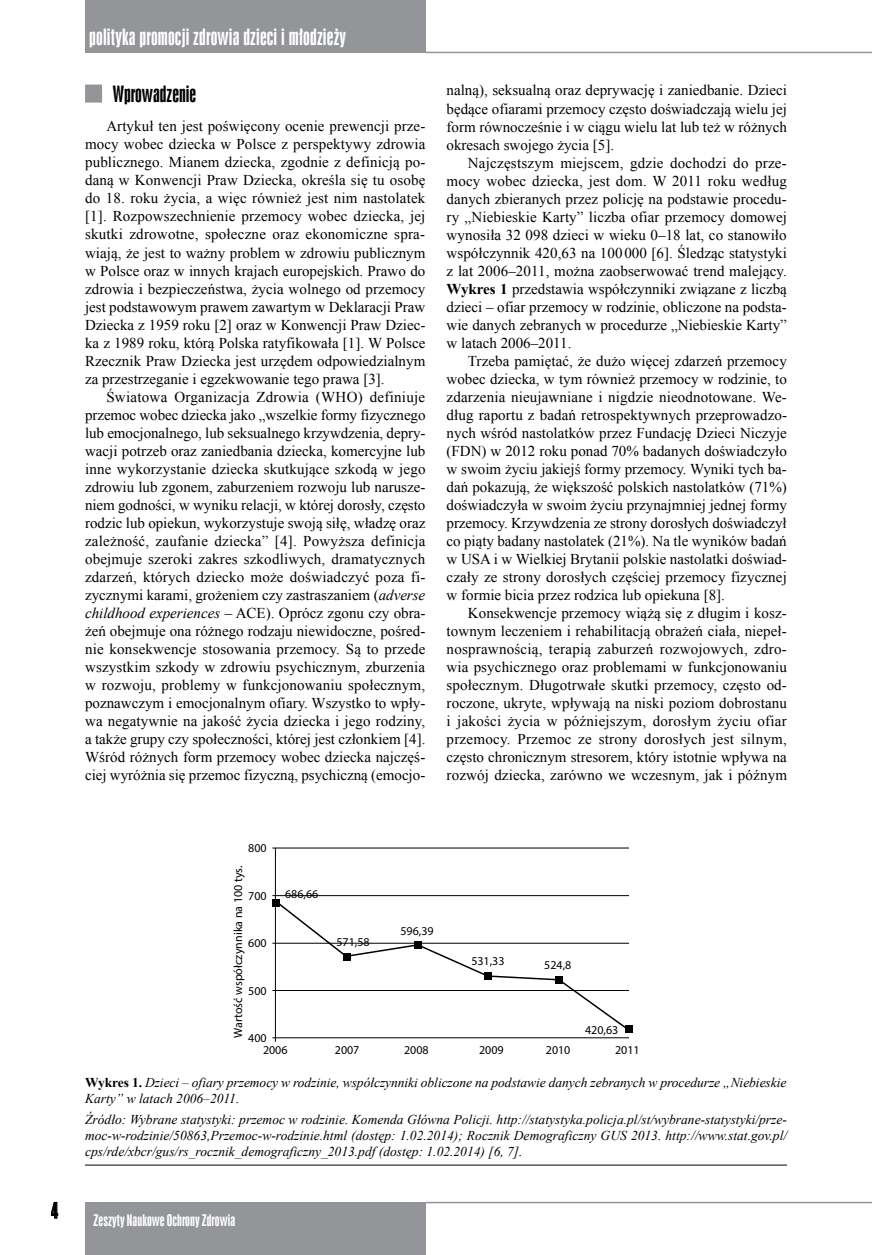
<style>
.page{position:relative;width:872px;height:1255px;background:#fff}
.page>*{position:absolute;margin:0;border:0;box-sizing:border-box;transform-origin:0 0}
.t1{font:21px "Swis 924 EU Normal";letter-spacing:.01em;color:#fff}
.t2{font:21px "Swis 924 EU Normal";color:#000}
.t3{font:15px/18px "Times New Roman";color:#000;text-align:justify}
.t4{font:15px "Swis 924 EU Normal";letter-spacing:.005em;color:#fff}
.t5{font:italic 13.5px/16.2px "Times New Roman";letter-spacing:-.005em;color:#000}
.t6{font:12px/11.4px "Myriad Pro";color:#000}
.s1{font-style:italic}
.s2{font-weight:700}
.s3{font-weight:700;font-style:normal}
</style>
<div class="page">
<hr style="left:425px;top:1201px;width:447px;height:2px;background:#939598">
<svg style="left:51px;top:1201px;width:7px;height:17px"></svg>
<hr style="left:425px;top:52px;width:447px;height:1px;background:#939598">
<div style="left:85px;top:1201px;width:340px;height:53px;background:#939598"></div>
<div style="left:85px;top:0;width:340px;height:53px;background:#939598"></div>
<div style="left:85px;top:85px;width:17px;height:18px;background:#939598"></div>
<hr style="left:272px;top:847px;width:357px;height:1px;background:#000">
<hr style="left:272px;top:895px;width:357px;height:1px;background:#000">
<hr style="left:272px;top:942px;width:357px;height:1px;background:#000">
<hr style="left:272px;top:990px;width:357px;height:1px;background:#000">
<hr style="left:272px;top:1037px;width:357px;height:1px;background:#000">
<hr style="left:275px;top:848px;width:1px;height:193px;background:#000">
<svg style="left:275px;top:903px;width:354px;height:127px"></svg>
<div style="left:272px;top:899px;width:8px;height:7px;background:#000"></div>
<div style="left:344px;top:952px;width:7px;height:8px;background:#000"></div>
<div style="left:414px;top:941px;width:7px;height:7px;background:#000"></div>
<div style="left:484px;top:972px;width:7px;height:7px;background:#000"></div>
<div style="left:555px;top:976px;width:7px;height:7px;background:#000"></div>
<div style="left:625px;top:1025px;width:7px;height:7px;background:#000"></div>
<hr style="left:85px;top:1164px;width:702px;height:1px;background:#000">
<h1 class="t2" style="left:51px;top:1197px;width:9px">4</h1>
<h1 class="t1" style="left:89px;top:24px;width:258px">polityka promocji zdrowia dzieci i młodzieży</h1>
<h1 class="t2" style="left:113px;top:81px;width:85px">Wprowadzenie</h1>
<p class="t3" style="left:85px;top:117px;width:342px;text-indent:21px">Artykuł ten jest poświęcony ocenie prewencji prze&shy;mocy wobec dziecka w Polsce z perspektywy zdrowia publicznego. Mianem dziecka, zgodnie z definicją po&shy;daną w Konwencji Praw Dziecka, określa się tu osobę do 18. roku życia, a więc również jest nim nastolatek [1]. Rozpowszechnienie przemocy wobec dziecka, jej skutki zdrowotne, społeczne oraz ekonomiczne spra&shy;wiają, że jest to ważny problem w zdrowiu publicznym w Polsce oraz w innych krajach europejskich. Prawo do zdrowia i bezpieczeństwa, życia wolnego od przemocy jest podstawowym prawem zawartym w Deklaracji Praw Dziecka z 1959 roku [2] oraz w Konwencji Praw Dziec&shy;ka z 1989 roku, którą Polska ratyfikowała [1]. W Polsce Rzecznik Praw Dziecka jest urzędem odpowiedzialnym za przestrzeganie i egzekwowanie tego prawa [3].</p>
<p class="t3" style="left:85px;top:387px;width:342px;text-indent:21px">Światowa Organizacja Zdrowia (WHO) definiuje przemoc wobec dziecka jako „wszelkie formy fizycznego lub emocjonalnego, lub seksualnego krzywdzenia, depry&shy;wacji potrzeb oraz zaniedbania dziecka, komercyjne lub inne wykorzystanie dziecka skutkujące szkodą w jego zdrowiu lub zgonem, zaburzeniem rozwoju lub narusze&shy;niem godności, w wyniku relacji, w której dorosły, często rodzic lub opiekun, wykorzystuje swoją siłę, władzę oraz zależność, zaufanie dziecka” [4]. Powyższa definicja obejmuje szeroki zakres szkodliwych, dramatycznych zdarzeń, których dziecko może doświadczyć poza fi&shy;zycznymi karami, grożeniem czy zastraszaniem (<span class="s1">adverse childhood experiences</span> – ACE). Oprócz zgonu czy obra&shy;żeń obejmuje ona różnego rodzaju niewidoczne, pośred&shy;nie konsekwencje stosowania przemocy. Są to przede wszystkim szkody w zdrowiu psychicznym, zburzenia w rozwoju, problemy w funkcjonowaniu społecznym, poznawczym i emocjonalnym ofiary. Wszystko to wpły&shy;wa negatywnie na jakość życia dziecka i jego rodziny, a także grupy czy społeczności, której jest członkiem [4].<br>Wśród różnych form przemocy wobec dziecka najczęś&shy;ciej wyróżnia się przemoc fizyczną, psychiczną (emocjo-</p>
<p class="t3" style="left:446px;top:81px;width:342px">nalną), seksualną oraz deprywację i zaniedbanie. Dzieci będące ofiarami przemocy często doświadczają wielu jej form równocześnie i w ciągu wielu lat lub też w różnych okresach swojego życia [5].</p>
<p class="t3" style="left:446px;top:153px;width:342px;text-indent:21px">Najczęstszym miejscem, gdzie dochodzi do prze&shy;mocy wobec dziecka, jest dom. W 2011 roku według danych zbieranych przez policję na podstawie procedu&shy;ry „Niebieskie Karty” liczba ofiar przemocy domowej wynosiła 32 098 dzieci w wieku 0–18 lat, co stanowiło współczynnik 420,63 na 100000 [6]. Śledząc statystyki z lat 2006–2011, można zaobserwować trend malejący.<br><span class="s2">Wykres 1</span> przedstawia współczynniki związane z liczbą dzieci – ofiar przemocy w rodzinie, obliczone na podsta&shy;wie danych zebranych w procedurze „Niebieskie Karty” w latach 2006–2011.</p>
<p class="t3" style="left:446px;top:351px;width:342px;text-indent:21px">Trzeba pamiętać, że dużo więcej zdarzeń przemocy wobec dziecka, w tym również przemocy w rodzinie, to zdarzenia nieujawniane i nigdzie nieodnotowane. We&shy;dług raportu z badań retrospektywnych przeprowadzo&shy;nych wśród nastolatków przez Fundację Dzieci Niczyje (FDN) w 2012 roku ponad 70% badanych doświadczyło w swoim życiu jakiejś formy przemocy. Wyniki tych ba&shy;dań pokazują, że większość polskich nastolatków (71%) doświadczyła w swoim życiu przynajmniej jednej formy przemocy. Krzywdzenia ze strony dorosłych doświadczył co piąty badany nastolatek (21%). Na tle wyników badań w USA i w Wielkiej Brytanii polskie nastolatki doświad&shy;czały ze strony dorosłych częściej przemocy fizycznej w formie bicia przez rodzica lub opiekuna [8].</p>
<p class="t3" style="left:446px;top:603px;width:342px;text-indent:21px">Konsekwencje przemocy wiążą się z długim i kosz&shy;townym leczeniem i rehabilitacją obrażeń ciała, niepeł&shy;nosprawnością, terapią zaburzeń rozwojowych, zdro&shy;wia psychicznego oraz problemami w funkcjonowaniu społecznym. Długotrwałe skutki przemocy, często od&shy;roczone, ukryte, wpływają na niski poziom dobrostanu i jakości życia w późniejszym, dorosłym życiu ofiar przemocy. Przemoc ze strony dorosłych jest silnym, często chronicznym stresorem, który istotnie wpływa na rozwój dziecka, zarówno we wczesnym, jak i późnym</p>
<p class="t6" style="left:248px;top:842px;width:20px">800</p>
<p class="t6" style="left:248px;top:889px;width:20px">700</p>
<p class="t6" style="left:248px;top:937px;width:20px">600</p>
<p class="t6" style="left:248px;top:984px;width:20px">500</p>
<p class="t6" style="left:232px;top:1037px;width:174px;rotate:-90deg">Wartość współczynnika na 100 tys.</p>
<p class="t6" style="left:285px;top:887px;width:35px">686,66</p>
<p class="t6" style="left:400px;top:925px;width:35px">596,39</p>
<p class="t6" style="left:336px;top:936px;width:35px">571,58</p>
<p class="t6" style="left:471px;top:955px;width:35px">531,33</p>
<p class="t6" style="left:544px;top:959px;width:29px">524,8</p>
<p class="t6" style="left:585px;top:1023px;width:35px">420,63</p>
<p class="t6" style="left:263px;top:1032px;width:26px;text-indent:-15px">400<br>2006</p>
<p class="t6" style="left:335px;top:1043px;width:26px">2007</p>
<p class="t6" style="left:404px;top:1043px;width:26px">2008</p>
<p class="t6" style="left:479px;top:1043px;width:26px">2009</p>
<p class="t6" style="left:546px;top:1043px;width:26px">2010</p>
<p class="t6" style="left:615px;top:1043px;width:26px">2011</p>
<p class="t5" style="left:85px;top:1074px;width:703px"><span class="s3">Wykres 1.</span> Dzieci – ofiary przemocy w rodzinie, współczynniki obliczone na podstawie danych zebranych w procedurze „Niebieskie<br>Karty” w latach 2006–2011.</p>
<p class="t5" style="left:85px;top:1110px;width:703px;text-align:justify">Źródło: Wybrane statystyki: przemoc w rodzinie. Komenda Główna Policji. http://statystyka.policja.pl/st/wybrane-statystyki/prze&shy;moc-w-rodzinie/50863,Przemoc-w-rodzinie.html (dostęp: 1.02.2014); Rocznik Demograficzny GUS 2013. http://www.stat.gov.pl/ cps/rde/xbcr/gus/rs_rocznik_demograficzny_2013.pdf (dostęp: 1.02.2014) [6, 7].</p>
<p class="t4" style="left:94px;top:1211px;width:143px">Zeszyty Naukowe Ochrony Zdrowia</p>
</div>
